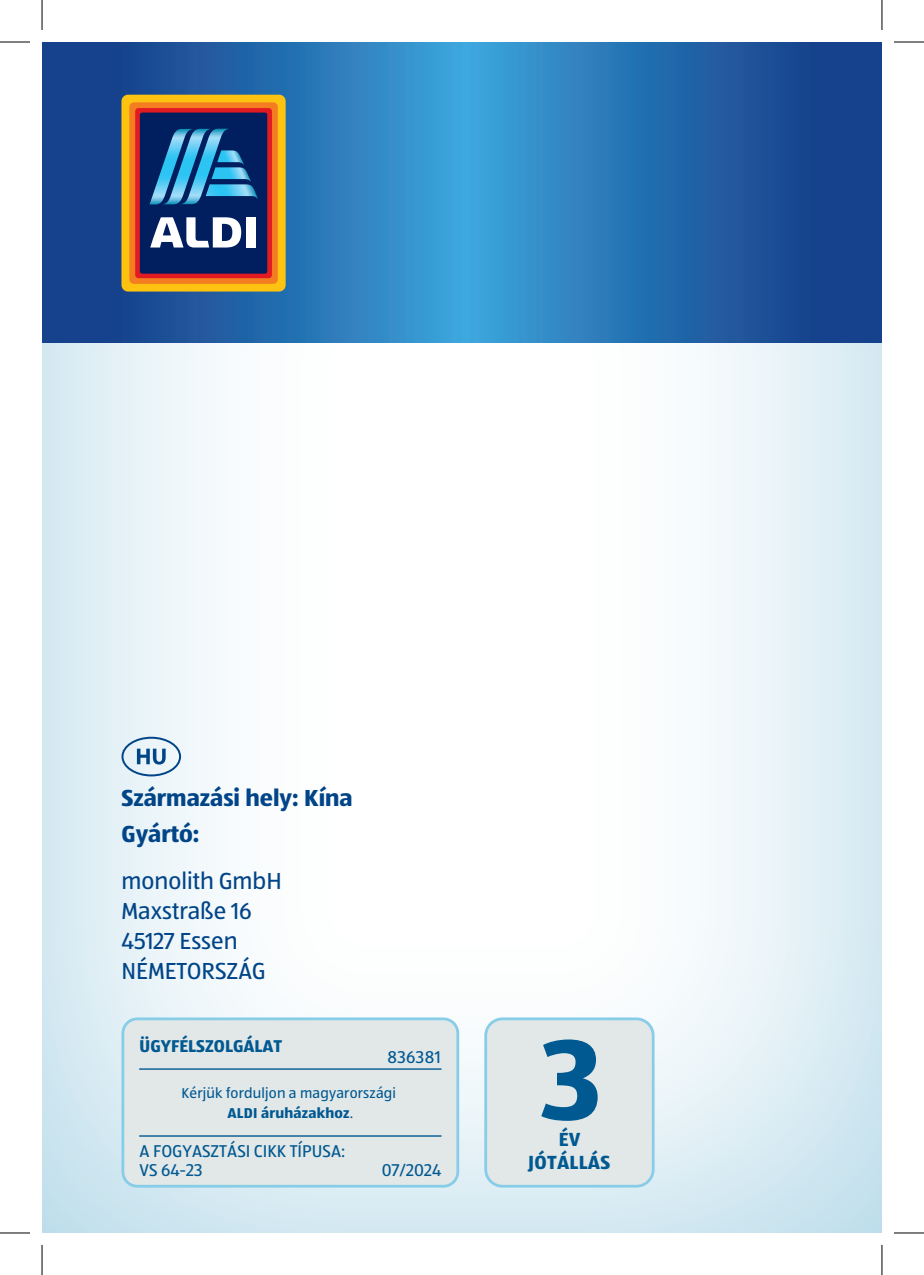
<style>
.page{position:relative;width:924px;height:1275px;background:#fff}
.page>*{position:absolute;margin:0;border:0;box-sizing:border-box;transform-origin:0 0}
.t1{font:700 118px "ALDISUEDOT";color:#015991}
.t2{font:24px/30px "ALDISUEDOT";color:#014588}
.t3{font:700 24px/35.6px "ALDISUEDOT";color:#014588}
.t4{font:700 19.6px/22.8px "ALDISUEDOT";letter-spacing:.015em;color:#015991;text-align:center}
.t5{font:17.8px "ALDISUEDOT";color:#015991}
.t6{font:17.8px "ALDISUEDOT";color:#015993}
.t7{font:700 17.8px "ALDISUEDOT";color:#015991}
.t8{font:14.8px/19.6px "ALDISUEDOT";letter-spacing:.015em;color:#015993;text-align:center}
.s1{font-weight:700}
</style>
<div class="page">
<img style="left:42px;top:342px;width:839px;height:891px">
<div style="left:485px;top:1019px;width:168px;height:167px;background:#e2e8e7;border-radius:17px"></div>
<div style="left:484px;top:1017px;width:170px;height:170px;border:3px solid #88cde8;border-radius:17px"></div>
<div style="left:123px;top:1019px;width:334px;height:167px;background:#e2e8e7;border-radius:14px"></div>
<div style="left:121px;top:1017px;width:338px;height:170px;border:3px solid #88cde8;border-radius:14px"></div>
<hr style="left:139px;top:1068px;width:302px;height:1px;background:#015991">
<hr style="left:139px;top:1135px;width:302px;height:1px;background:#015991">
<svg style="left:42px;top:42px;width:839px;height:300px;background:#266cad"></svg>
<div style="left:121px;top:736px;width:60px;height:40px;border:2px solid #014588;border-radius:50%"></div>
<svg style="left:137px;top:748px;width:28px;height:16px"></svg>
<div style="left:121px;top:95px;width:164px;height:196px;background:#fec210;border-radius:7px"></div>
<div style="left:129px;top:102px;width:148px;height:182px;background:#f47d21;border-radius:4px"></div>
<svg style="left:135px;top:108px;width:137px;height:170px;background:#d81b23"></svg>
<div style="left:140px;top:113px;width:127px;height:161px;background:#011e5f;border-radius:2px"></div>
<div style="left:246px;top:217px;width:9px;height:30px;background:#fff"></div>
<svg style="left:150px;top:217px;width:91px;height:30px"></svg>
<svg style="left:149px;top:129px;width:109px;height:75px"></svg>
<hr style="left:0;top:42px;width:30px;height:1px;background:#000">
<hr style="left:893px;top:42px;width:30px;height:1px;background:#000">
<hr style="left:0;top:1232px;width:30px;height:1px;background:#000">
<hr style="left:893px;top:1232px;width:30px;height:1px;background:#000">
<hr style="left:42px;top:0;width:1px;height:30px;background:#000">
<hr style="left:42px;top:1245px;width:1px;height:30px;background:#000">
<hr style="left:881px;top:0;width:1px;height:30px;background:#000">
<hr style="left:881px;top:1245px;width:1px;height:30px;background:#000">
<h2 class="t3" style="left:121px;top:779px;width:233px">Származási hely: Kína<br>Gyártó:</h2>
<h2 class="t2" style="left:121px;top:865px;width:162px">monolith GmbH<br>Maxstraße 16<br>45127 Essen<br>NÉMETORSZÁG</h2>
<p class="t7" style="left:139px;top:1034px;width:144px">ÜGYFÉLSZOLGÁLAT</p>
<p class="t8" style="left:181px;top:1083px;width:216px">Kérjük forduljon a magyarországi<br><span class="s1">ALDI áruházakhoz</span>.</p>
<p class="t6" style="left:387px;top:1045px;width:55px">836381</p>
<p class="t5" style="left:139px;top:1139px;width:207px">A FOGYASZTÁSI CIKK TÍPUSA:</p>
<p class="t6" style="left:139px;top:1158px;width:64px">VS 64-23</p>
<p class="t6" style="left:382px;top:1158px;width:61px">07/2024</p>
<h1 class="t1" style="left:541px;top:999px;width:63px">3</h1>
<h3 class="t4" style="left:528px;top:1127px;width:84px">ÉV<br>JÓTÁLLÁS</h3>
</div>
